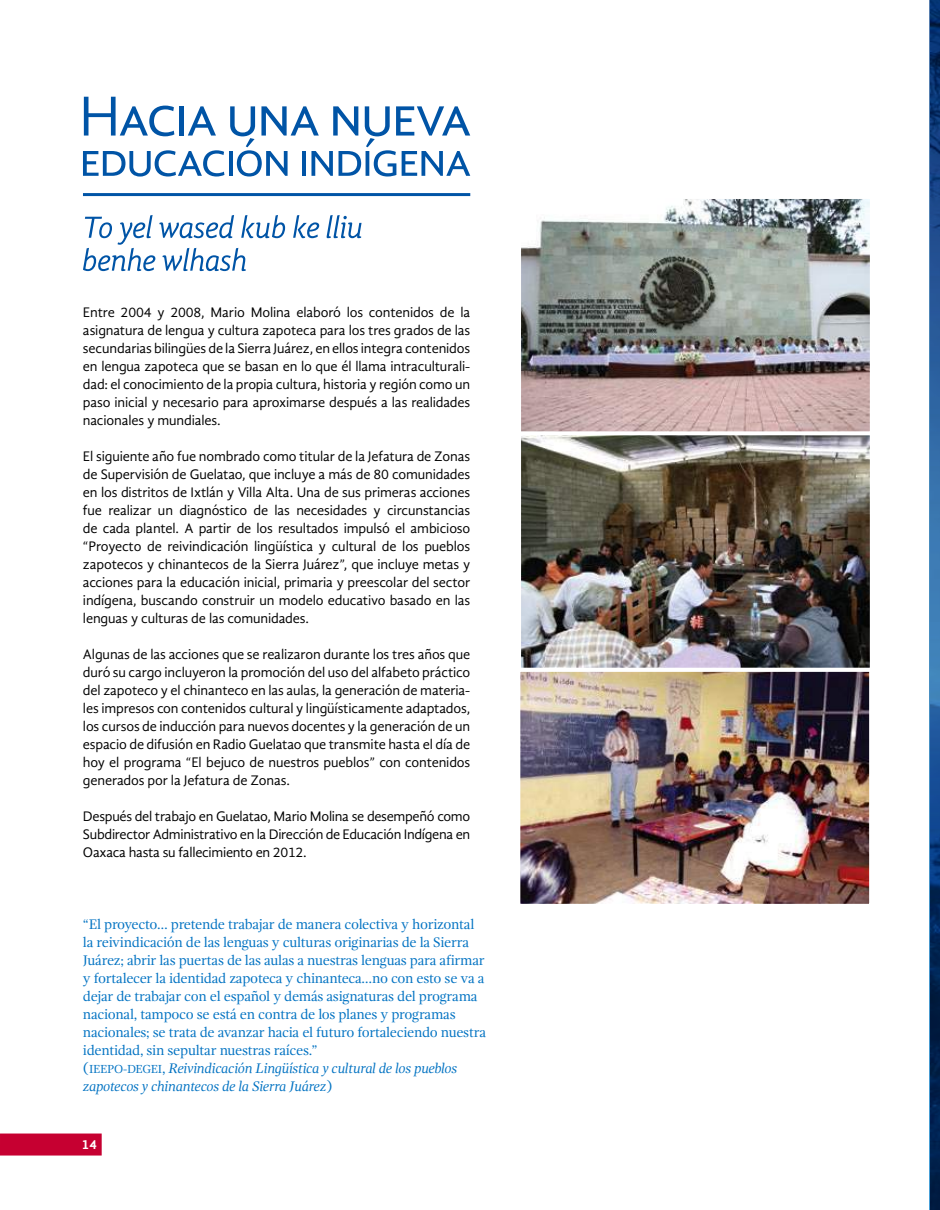
<style>
.page{position:relative;width:940px;height:1210px;background:#fff}
.page>*{position:absolute;margin:0;border:0;box-sizing:border-box;transform-origin:0 0}
.t1{font:14.25px/18px "Gandhi Sans";letter-spacing:-.01em;color:#000;text-align:justify}
.t2{font:14.25px/18px "Gandhi Serif";letter-spacing:-.02em;color:#0072c2}
.t3{font:700 13.5px "Gandhi Sans";color:#fff}
.s1{font-size:12px}
.s2{font-style:italic}
</style>
<div class="page">
<svg style="left:929px;top:1px;width:10px;height:1208px;background:#1e5088"></svg>
<hr style="left:83px;top:193px;width:387px;height:3px;background:#0054a6">
<img style="left:522px;top:200px;width:346px;height:466px">
<div style="left:518px;top:432px;width:354px;height:238px;border:3px solid #fff"></div>
<div style="left:518px;top:196px;width:354px;height:238px;border:3px solid #fff"></div>
<img style="left:521px;top:672px;width:346px;height:230px">
<div style="left:517px;top:668px;width:354px;height:238px;border:3px solid #fff"></div>
<svg style="left:84px;top:97px;width:90px;height:39px"></svg>
<div style="left:179px;top:106px;width:5px;height:29px;background:#0054a6"></div>
<svg style="left:188px;top:106px;width:28px;height:29px"></svg>
<svg style="left:83px;top:150px;width:141px;height:26px"></svg>
<svg style="left:229px;top:151px;width:1px;height:25px"></svg>
<svg style="left:230px;top:106px;width:240px;height:70px"></svg>
<svg style="left:293px;top:215px;width:26px;height:23px"></svg>
<svg style="left:326px;top:215px;width:35px;height:23px"></svg>
<svg style="left:83px;top:215px;width:202px;height:56px"></svg>
<div style="left:0;top:1133px;width:102px;height:22px;background:#c60031"></div>
<p class="t1" style="left:83px;top:303px;width:389px">Entre 2004 y 2008, Mario Molina elaboró los contenidos de la asignatura de lengua y cultura zapoteca para los tres grados de las secundarias bilingües de la Sierra Juárez, en ellos integra contenidos en lengua zapoteca que se basan en lo que él llama intraculturali&shy;dad: el conocimiento de la propia cultura, historia y región como un paso inicial y necesario para aproximarse después a las realidades nacionales y mundiales.</p>
<p class="t1" style="left:83px;top:447px;width:389px">El siguiente año fue nombrado como titular de la Jefatura de Zonas de Supervisión de Guelatao, que incluye a más de 80 comunidades en los distritos de Ixtlán y Villa Alta. Una de sus primeras acciones fue realizar un diagnóstico de las necesidades y circunstancias de cada plantel. A partir de los resultados impulsó el ambicioso “Proyecto de reivindicación lingüística y cultural de los pueblos zapotecos y chinantecos de la Sierra Juárez”, que incluye metas y acciones para la educación inicial, primaria y preescolar del sector indígena, buscando construir un modelo educativo basado en las lenguas y culturas de las comunidades.</p>
<p class="t1" style="left:83px;top:645px;width:389px">Algunas de las acciones que se realizaron durante los tres años que duró su cargo incluyeron la promoción del uso del alfabeto práctico del zapoteco y el chinanteco en las aulas, la generación de materia&shy;les impresos con contenidos cultural y lingüísticamente adaptados, los cursos de inducción para nuevos docentes y la generación de un espacio de difusión en Radio Guelatao que transmite hasta el día de hoy el programa “El bejuco de nuestros pueblos” con contenidos generados por la Jefatura de Zonas.</p>
<p class="t1" style="left:83px;top:807px;width:389px">Después del trabajo en Guelatao, Mario Molina se desempeñó como Subdirector Administrativo en la Dirección de Educación Indígena en Oaxaca hasta su fallecimiento en 2012.</p>
<p class="t2" style="left:83px;top:915px;width:404px">“El proyecto… pretende trabajar de manera colectiva y horizontal la reivindicación de las lenguas y culturas originarias de la Sierra Juárez; abrir las puertas de las aulas a nuestras lenguas para afirmar y fortalecer la identidad zapoteca y chinanteca…no con esto se va a dejar de trabajar con el español y demás asignaturas del programa nacional, tampoco se está en contra de los planes y programas nacionales; se trata de avanzar hacia el futuro fortaleciendo nuestra identidad, sin sepultar nuestras raíces.”<br>(<span class="s1">IEEPO-DEGEI</span>, <span class="s2">Reivindicación Lingüística y cultural de los pueblos zapotecos y chinantecos de la Sierra Juárez</span>)</p>
<p class="t3" style="left:82px;top:1136px;width:16px">14</p>
</div>
